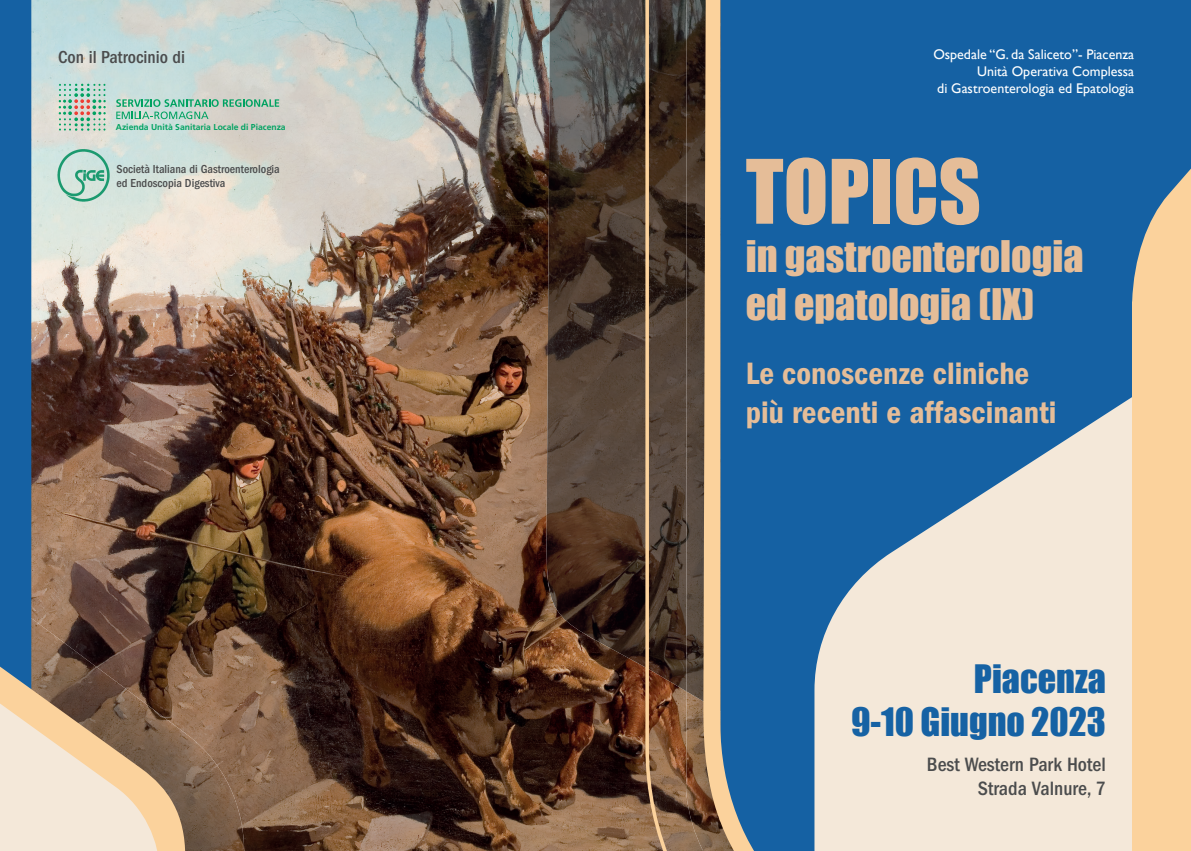
<style>
.page{position:relative;width:1191px;height:851px;background:#fff}
.page>*{position:absolute;margin:0;border:0;box-sizing:border-box;transform-origin:0 0}
.t1{font:82px "Impact";color:#e5bd98}
.t2{font:40px/48px "Impact";color:#e5bd98}
.t3{font:36px/43.2px "Impact";color:#1662a4;text-align:right}
.t4{font:600 condensed 32px/38.4px "Franklin Gothic";color:#e5bd98}
.t5{font:500 condensed 20px/24px "Franklin Gothic";color:#4b4c4d;text-align:right}
.t6{font:500 condensed 18px "Franklin Gothic";color:#4b4c4d}
.t7{font:14px/17px "Gill Sans";color:#fff;text-align:right}
.t8{font:500 condensed 12px/14.4px "Franklin Gothic";color:#4b4c4d}
.t9{font:700 8.6px "Frutiger";color:#00a261}
</style>
<div class="page">
<img style="left:279px;top:0;width:366px;height:850px">
<img style="left:546px;top:0;width:99px;height:691px">
<svg style="left:645px;top:0;width:58px;height:850px;background:#5a4636"></svg>
<div style="left:1045px;top:0;width:87px;height:319px;background:#1561a3"></div>
<svg style="left:1045px;top:319px;width:87px;height:531px;background:#c7ccce"></svg>
<svg style="left:703px;top:0;width:342px;height:850px;background:#4e80aa"></svg>
<svg style="left:1132px;top:0;width:59px;height:850px;background:#c1b59d"></svg>
<img style="left:0;top:0;width:279px;height:850px">
<img style="left:57px;top:149px;width:54px;height:53px">
<p class="t6" style="left:58px;top:47px;width:128px">Con il Patrocinio di</p>
<p class="t9" style="left:116px;top:122px;width:171px">Azienda Unità Sanitaria Locale di Piacenza</p>
<p class="t8" style="left:117px;top:161px;width:165px">Società Italiana di Gastroenterologia ed Endoscopia Digestiva</p>
<p class="t7" style="left:933px;top:46px;width:202px">Ospedale “G. da Saliceto”- Piacenza<br>Unità Operativa Complessa<br>di Gastroenterologia ed Epatologia</p>
<h1 class="t1" style="left:746px;top:128px;width:237px">TOPICS</h1>
<h2 class="t2" style="left:746px;top:231px;width:339px">in gastroenterologia ed epatologia (IX)</h2>
<h3 class="t4" style="left:746px;top:354px;width:312px">Le conoscenze cliniche più recenti e affascinanti</h3>
<h3 class="t3" style="left:851px;top:656px;width:256px">Piacenza<br>9-10 Giugno 2023</h3>
<h3 class="t5" style="left:926px;top:752px;width:181px">Best Western Park Hotel<br>Strada Valnure, 7</h3>
</div>
